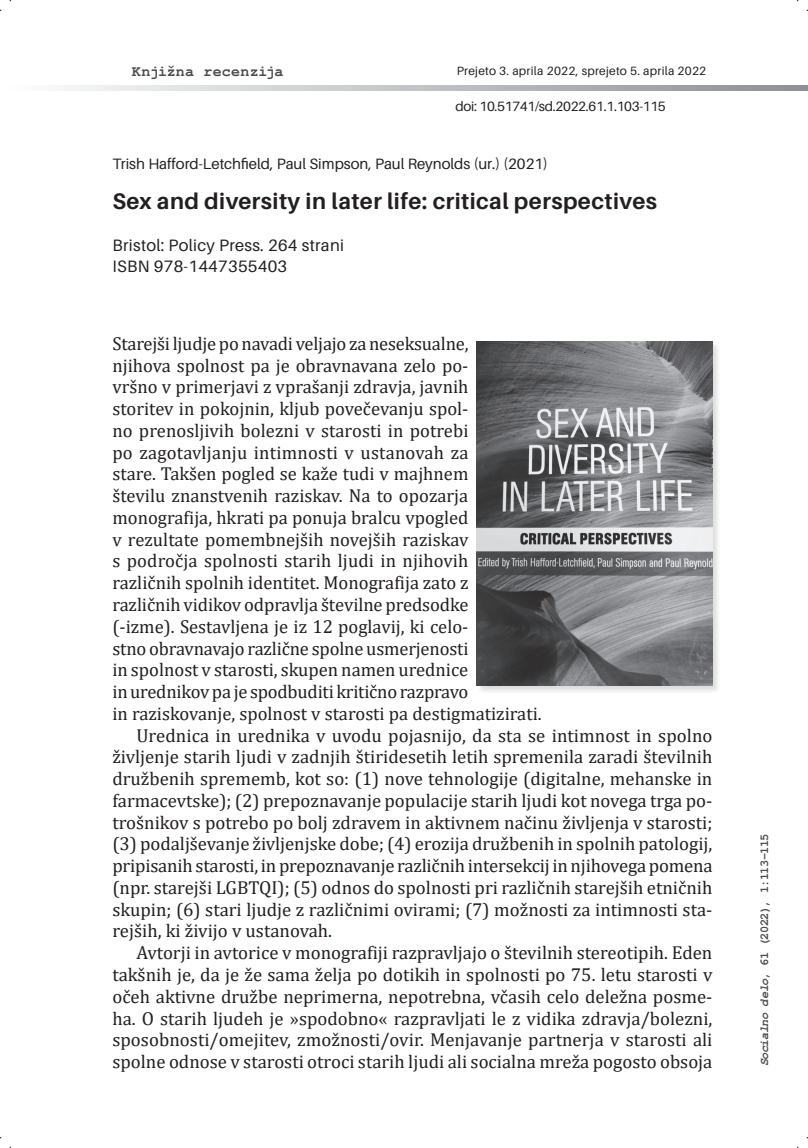
<style>
.page{position:relative;width:808px;height:1148px;background:#fff}
.page>*{position:absolute;margin:0;border:0;box-sizing:border-box;transform-origin:0 0}
.t1{font:700 22.5px "Aileron";letter-spacing:.02em;color:#231f20}
.t2{font:18.75px "Cambria";color:#231f20}
.t3{font:16.5px/21px "Aileron";letter-spacing:.02em;color:#231f20}
.t4{font:15px "Aileron";color:#231f20}
.t5{font:700 15px "Nimbus Mon LEE";color:#4b4c4d}
.t6{font:13.5px "Aileron";letter-spacing:-.02em;color:#231f20}
.t7{font:12px "Aileron";letter-spacing:.025em;color:#231f20}
.t8{font:700 12px "Nimbus Mon LEE";letter-spacing:-.05em;color:#4b4c4d}
.s1{font-family:"Nimbus Mon LEE Bold Obli";font-weight:400}
</style>
<div class="page">
<div style="left:476px;top:342px;width:244px;height:352px;background:#231f20;opacity:.15"></div>
<img style="left:476px;top:342px;width:236px;height:343px">
<svg style="left:68px;top:86px;width:739px;height:4px;background:#bfc0c3"></svg>
<p class="t5" style="left:132px;top:63px;width:153px">Knjižna recenzija</p>
<p class="t7" style="left:456px;top:64px;width:251px">Prejeto 3. aprila 2022, sprejeto 5. aprila 2022</p>
<p class="t6" style="left:455px;top:99px;width:212px">doi: 10.51741/sd.2022.61.1.103-115</p>
<p class="t4" style="left:112px;top:155px;width:436px">Trish Hafford-Letchfield, Paul Simpson, Paul Reynolds (ur.) (2021)</p>
<p class="t1" style="left:112px;top:189px;width:546px">Sex and diversity in later life: critical perspectives</p>
<p class="t3" style="left:112px;top:235px;width:233px">Bristol: Policy Press. 264 strani<br>ISBN 978-1447355403</p>
<p class="t2" style="left:112px;top:332px;width:357px">Starejši ljudje po navadi veljajo za neseksualne,</p>
<p class="t2" style="left:112px;top:354px;width:357px">njihova spolnost pa je obravnavana zelo po-</p>
<p class="t2" style="left:112px;top:376px;width:357px">vršno v primerjavi z vprašanji zdravja, javnih</p>
<p class="t2" style="left:112px;top:397px;width:357px">storitev in pokojnin, kljub povečevanju spol-</p>
<p class="t2" style="left:112px;top:419px;width:357px">no prenosljivih bolezni v starosti in potrebi</p>
<p class="t2" style="left:112px;top:441px;width:357px">po zagotavljanju intimnosti v ustanovah za</p>
<p class="t2" style="left:112px;top:463px;width:357px">stare. Takšen pogled se kaže tudi v majhnem</p>
<p class="t2" style="left:112px;top:484px;width:357px">številu znanstvenih raziskav. Na to opozarja</p>
<p class="t2" style="left:112px;top:506px;width:357px">monografija, hkrati pa ponuja bralcu vpogled</p>
<p class="t2" style="left:112px;top:528px;width:357px">v rezultate pomembnejših novejših raziskav</p>
<p class="t2" style="left:112px;top:550px;width:357px">s področja spolnosti starih ljudi in njihovih</p>
<p class="t2" style="left:112px;top:571px;width:357px">različnih spolnih identitet. Monografija zato z</p>
<p class="t2" style="left:112px;top:593px;width:357px">različnih vidikov odpravlja številne predsodke</p>
<p class="t2" style="left:112px;top:615px;width:357px">(-izme). Sestavljena je iz 12 poglavij, ki celo-</p>
<p class="t2" style="left:112px;top:637px;width:357px">stno obravnavajo različne spolne usmerjenosti</p>
<p class="t2" style="left:112px;top:658px;width:357px">in spolnost v starosti, skupen namen urednice</p>
<p class="t2" style="left:112px;top:680px;width:357px">in urednikov pa je spodbuditi kritično razpravo</p>
<p class="t2" style="left:112px;top:702px;width:430px">in raziskovanje, spolnost v starosti pa destigmatizirati.</p>
<p class="t2" style="left:136px;top:724px;width:577px">Urednica in urednika v uvodu pojasnijo, da sta se intimnost in spolno</p>
<p class="t2" style="left:112px;top:745px;width:601px">življenje starih ljudi v zadnjih štiridesetih letih spremenila zaradi številnih</p>
<p class="t2" style="left:112px;top:767px;width:601px">družbenih sprememb, kot so: (1) nove tehnologije (digitalne, mehanske in</p>
<p class="t2" style="left:112px;top:789px;width:601px">farmacevtske); (2) prepoznavanje populacije starih ljudi kot novega trga po-</p>
<p class="t2" style="left:112px;top:811px;width:601px">trošnikov s potrebo po bolj zdravem in aktivnem načinu življenja v starosti;</p>
<p class="t2" style="left:112px;top:832px;width:601px">(3) podaljševanje življenjske dobe; (4) erozija družbenih in spolnih patologij,</p>
<p class="t2" style="left:112px;top:854px;width:601px">pripisanih starosti, in prepoznavanje različnih intersekcij in njihovega pomena</p>
<p class="t2" style="left:112px;top:876px;width:601px">(npr. starejši LGBTQI); (5) odnos do spolnosti pri različnih starejših etničnih</p>
<p class="t2" style="left:112px;top:898px;width:601px">skupin; (6) stari ljudje z različnimi ovirami; (7) možnosti za intimnosti sta-</p>
<p class="t2" style="left:112px;top:919px;width:221px">rejših, ki živijo v ustanovah.</p>
<p class="t2" style="left:136px;top:941px;width:577px">Avtorji in avtorice v monografiji razpravljajo o številnih stereotipih. Eden</p>
<p class="t2" style="left:112px;top:963px;width:601px">takšnih je, da je že sama želja po dotikih in spolnosti po 75. letu starosti v</p>
<p class="t2" style="left:112px;top:985px;width:601px">očeh aktivne družbe neprimerna, nepotrebna, včasih celo deležna posme-</p>
<p class="t2" style="left:112px;top:1006px;width:601px">ha. O starih ljudeh je »spodobno« razpravljati le z vidika zdravja/bolezni,</p>
<p class="t2" style="left:112px;top:1028px;width:601px">sposobnosti/omejitev, zmožnosti/ovir. Menjavanje partnerja v starosti ali</p>
<p class="t2" style="left:112px;top:1050px;width:601px">spolne odnose v starosti otroci starih ljudi ali socialna mreža pogosto obsoja</p>
<p class="t8" style="left:757px;top:1066px;width:234px;rotate:-90deg"><span class="s1">Socialno delo</span>, 61 (2022), 1:113–115</p>
</div>
